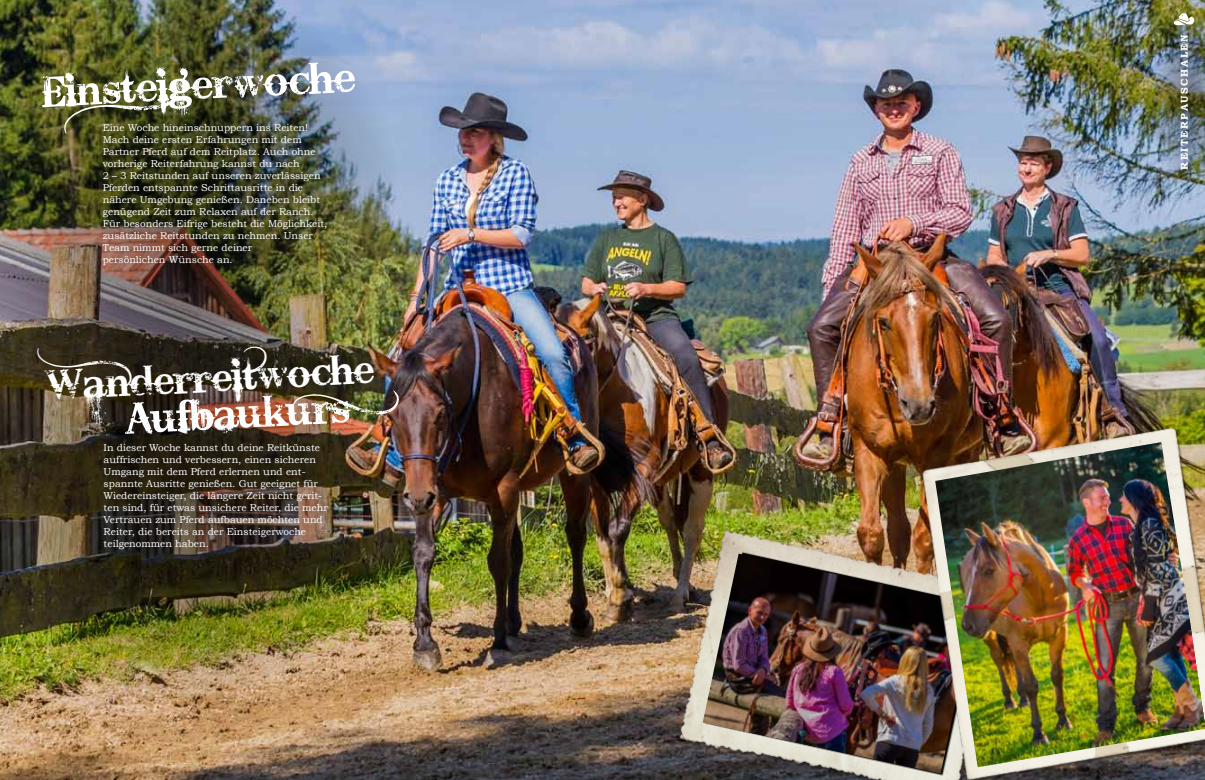
<style>
.page{position:relative;width:1205px;height:780px;background:#fff}
.page>*{position:absolute;margin:0;border:0;box-sizing:border-box;transform-origin:0 0}
.t1{font:40.75px "Bleeding Cowboys";color:#fff}
.t2{font:10px/12px "Bookman Old Style";color:#fff}
.t3{font:700 10px "Bookman Old Style";letter-spacing:.15em;color:#fff}
</style>
<div class="page">
<img style="left:0;top:0;width:1205px;height:780px">
<img style="left:0;top:0;width:400px;height:413px">
<img style="left:41px;top:62px;width:314px;height:72px">
<img style="left:0;top:271px;width:399px;height:430px">
<img style="left:125px;top:390px;width:274px;height:47px">
<img style="left:670px;top:512px;width:234px;height:268px">
<img style="left:703px;top:553px;width:201px;height:220px">
<img style="left:904px;top:404px;width:301px;height:376px">
<img style="left:935px;top:442px;width:270px;height:325px">
<img style="left:1151px;top:6px;width:54px;height:186px">
<p class="t2" style="left:103px;top:122px;width:226px">Eine Woche hineinschnuppern ins Reiten!<br>Mach deine ersten Erfahrungen mit dem Partner Pferd auf dem Reitplatz. Auch ohne vorherige Reiterfahrung kannst du nach<br>2 – 3 Reitstunden auf unseren zuverlässigen Pferden entspannte Schrittausritte in die nähere Umgebung genießen. Daneben bleibt genügend Zeit zum Relaxen auf der Ranch.<br>Für besonders Eifrige besteht die Möglichkeit, zusätzliche Reitstunden zu nehmen. Unser Team nimmt sich gerne deiner<br>persönlichen Wünsche an.</p>
<h1 class="t1" style="left:44px;top:362px;width:330px;rotate:-3deg">Wanderreitwoche</h1>
<p class="t2" style="left:104px;top:441px;width:226px">In dieser Woche kannst du deine Reitkünste auffrischen und verbessern, einen sicheren Umgang mit dem Pferd erlernen und ent&shy;spannte Ausritte genießen. Gut geeignet für Wiedereinsteiger, die längere Zeit nicht gerit&shy;ten sind, für etwas unsichere Reiter, die mehr Vertrauen zum Pferd aufbauen möchten und Reiter, die bereits an der Einsteigerwoche teilgenommen haben.</p>
<p class="t3" style="left:1178px;top:169px;width:137px;rotate:-90deg">reiterpauschalen</p>
</div>
